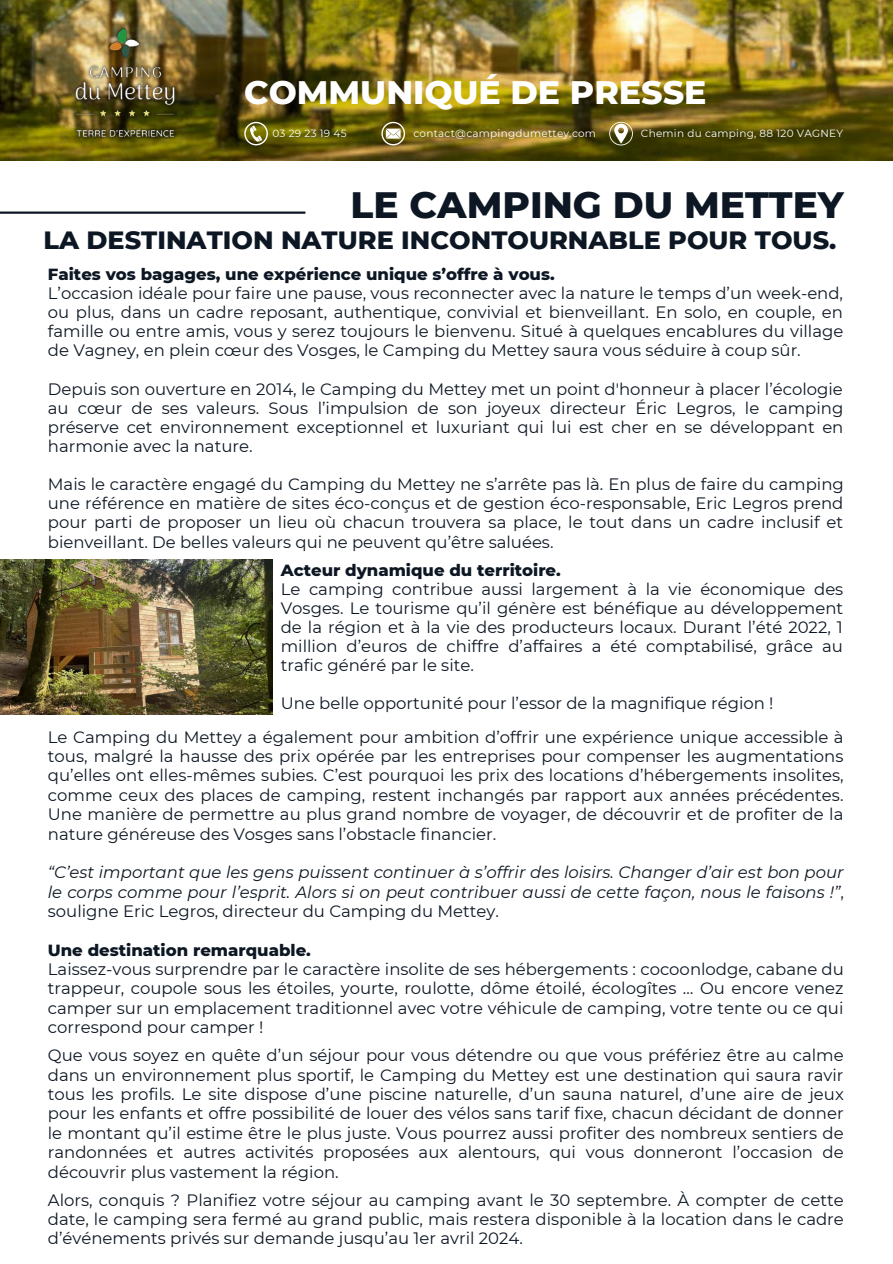
<style>
.page{position:relative;width:893px;height:1264px;background:#fff}
.page>*{position:absolute;margin:0;border:0;box-sizing:border-box;transform-origin:0 0}
.t1{font:800 37.5px "Montserrat";color:#0d1723}
.t2{font:800 33.15px "Montserrat";color:#fff}
.t3{font:800 25.5px "Montserrat";color:#0d1723}
.t4{font:16.5px/19.4px "Montserrat";color:#0d1723;text-align:justify}
.t5{font:italic 16.5px/19.4px "Montserrat";color:#0d1723;text-align:justify}
.t6{font:800 16.5px "Montserrat";color:#0d1723}
.t7{font:10.5px "Montserrat";letter-spacing:.025em;color:#fff}
.s1{font-style:normal}
</style>
<div class="page">
<img style="left:0;top:0;width:892px;height:161px">
<img style="left:0;top:559px;width:272px;height:155px">
<svg style="left:244px;top:122px;width:24px;height:23px"></svg>
<svg style="left:381px;top:122px;width:24px;height:23px"></svg>
<svg style="left:609px;top:122px;width:23px;height:23px"></svg>
<hr style="left:0;top:211px;width:305px;height:3px;background:#0d1723">
<img style="left:59px;top:11px;width:132px;height:142px">
<p class="t2" style="left:244px;top:72px;width:463px">COMMUNIQUÉ DE PRESSE</p>
<p class="t7" style="left:272px;top:127px;width:76px">03 29 23 19 45</p>
<p class="t7" style="left:413px;top:127px;width:184px">contact@campingdumettey.com</p>
<p class="t7" style="left:641px;top:126px;width:204px">Chemin du camping, 88 120 VAGNEY</p>
<p class="t1" style="left:350px;top:182px;width:494px">LE CAMPING DU METTEY</p>
<p class="t3" style="left:44px;top:224px;width:794px">LA DESTINATION NATURE INCONTOURNABLE POUR TOUS.</p>
<p class="t6" style="left:48px;top:264px;width:508px">Faites vos bagages, une expérience unique s’offre à vous.</p>
<p class="t4" style="left:48px;top:283px;width:797px">L’occasion idéale pour faire une pause, vous reconnecter avec la nature le temps d’un week-end, ou plus, dans un cadre reposant, authentique, convivial et bienveillant. En solo, en couple, en famille ou entre amis, vous y serez toujours le bienvenu. Situé à quelques encablures du village de Vagney, en plein cœur des Vosges, le Camping du Mettey saura vous séduire à coup sûr.</p>
<p class="t4" style="left:48px;top:379px;width:797px">Depuis son ouverture en 2014, le Camping du Mettey met un point d'honneur à placer l’écologie au cœur de ses valeurs. Sous l’impulsion de son joyeux directeur Éric Legros, le camping préserve cet environnement exceptionnel et luxuriant qui lui est cher en se développant en harmonie avec la nature.</p>
<p class="t4" style="left:48px;top:475px;width:797px">Mais le caractère engagé du Camping du Mettey ne s’arrête pas là. En plus de faire du camping une référence en matière de sites éco-conçus et de gestion éco-responsable, Eric Legros prend pour parti de proposer un lieu où chacun trouvera sa place, le tout dans un cadre inclusif et bienveillant. De belles valeurs qui ne peuvent qu’être saluées.</p>
<p class="t6" style="left:281px;top:559px;width:281px">Acteur dynamique du territoire.</p>
<p class="t4" style="left:281px;top:579px;width:564px">Le camping contribue aussi largement à la vie économique des Vosges. Le tourisme qu’il génère est bénéfique au développement de la région et à la vie des producteurs locaux. Durant l’été 2022, 1 million d’euros de chiffre d’affaires a été comptabilisé, grâce au trafic généré par le site.</p>
<p class="t4" style="left:281px;top:693px;width:494px">Une belle opportunité pour l’essor de la magnifique région !</p>
<p class="t4" style="left:48px;top:727px;width:797px;text-align:left">Le Camping du Mettey a également pour ambition d’offrir une expérience unique accessible à tous, malgré la hausse des prix opérée par les entreprises pour compenser les augmentations qu’elles ont elles-mêmes subies. C’est pourquoi les prix des locations d’hébergements insolites, comme ceux des places de camping, restent inchangés par rapport aux années précédentes.<br>Une manière de permettre au plus grand nombre de voyager, de découvrir et de profiter de la nature généreuse des Vosges sans l’obstacle financier.</p>
<p class="t5" style="left:48px;top:862px;width:797px">“C’est important que les gens puissent continuer à s’offrir des loisirs. Changer d’air est bon pour le corps comme pour l’esprit. Alors si on peut contribuer aussi de cette façon, nous le faisons !”<span class="s1">, souligne Eric Legros, directeur du Camping du Mettey.</span></p>
<p class="t6" style="left:48px;top:939px;width:264px">Une destination remarquable.</p>
<p class="t4" style="left:48px;top:959px;width:797px">Laissez-vous surprendre par le caractère insolite de ses hébergements : cocoonlodge, cabane du trappeur, coupole sous les étoiles, yourte, roulotte, dôme étoilé, écologîtes … Ou encore venez camper sur un emplacement traditionnel avec votre véhicule de camping, votre tente ou ce qui correspond pour camper !</p>
<p class="t4" style="left:48px;top:1045px;width:797px">Que vous soyez en quête d’un séjour pour vous détendre ou que vous préfériez être au calme dans un environnement plus sportif, le Camping du Mettey est une destination qui saura ravir tous les profils. Le site dispose d’une piscine naturelle, d’un sauna naturel, d’une aire de jeux pour les enfants et offre possibilité de louer des vélos sans tarif fixe, chacun décidant de donner le montant qu’il estime être le plus juste. Vous pourrez aussi profiter des nombreux sentiers de randonnées et autres activités proposées aux alentours, qui vous donneront l’occasion de découvrir plus vastement la région.</p>
<p class="t4" style="left:48px;top:1189px;width:797px">Alors, conquis ? Planifiez votre séjour au camping avant le 30 septembre. À compter de cette date, le camping sera fermé au grand public, mais restera disponible à la location dans le cadre d’événements privés sur demande jusqu’au 1er avril 2024.</p>
</div>
